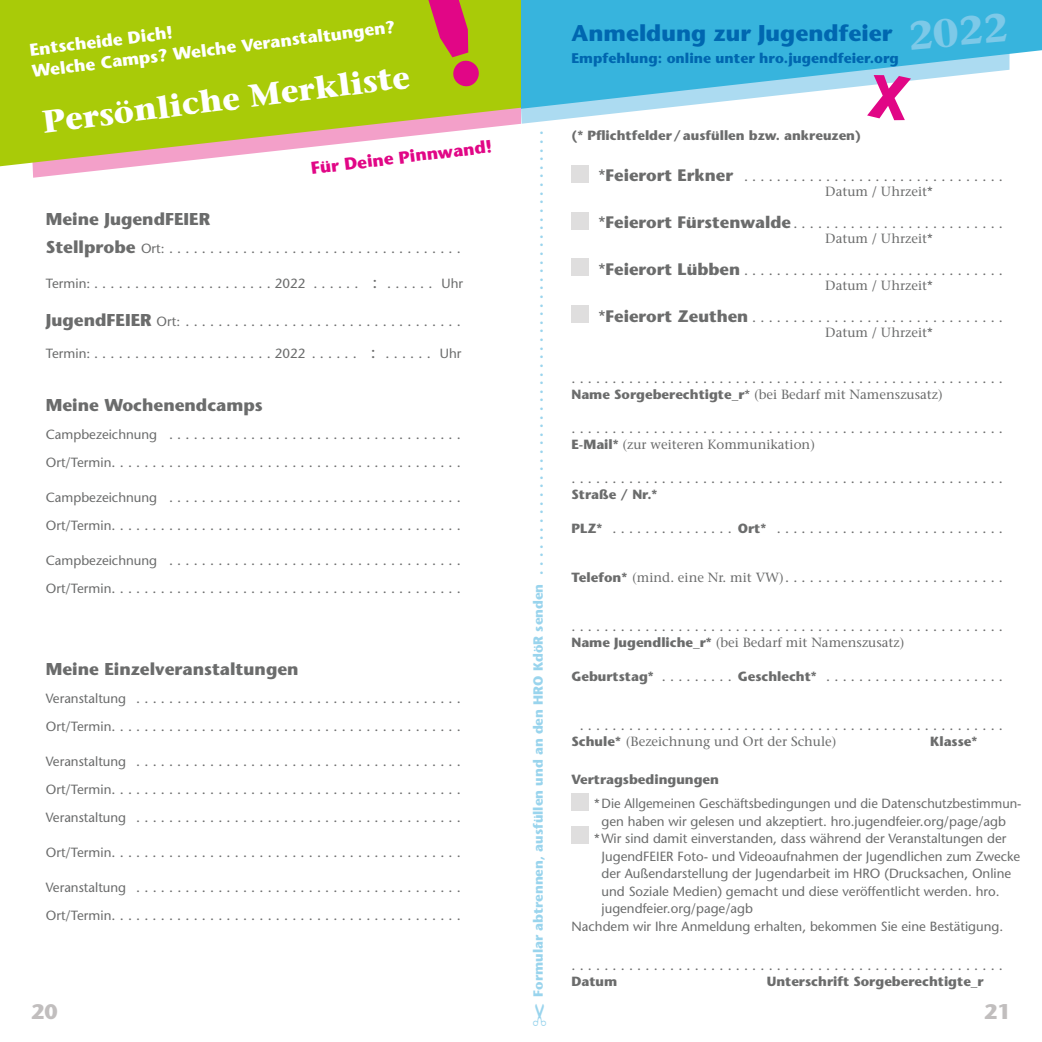
<style>
.page{position:relative;width:1042px;height:1042px;background:#fff}
.page>*{position:absolute;margin:0;border:0;box-sizing:border-box;transform-origin:0 0}
.t1{font:700 39.73px "Stone Serif";color:#7dc9e8}
.t2{font:700 31.5px "Stone Serif";color:#fff}
.t3{font:700 22.75px "Stone Sans";color:#0067b0}
.t4{font:700 21px "Stone Sans";color:#c1bebe}
.t5{font:700 17.15px "Stone Sans";color:#6b6c6c}
.t6{font:700 17.15px/21.5px "Stone Sans";color:#fff}
.t7{font:700 17.15px "Stone Sans";color:#e10686}
.t8{font:14px/28px "Stone Serif";color:#6b6c6c}
.t9{font:700 14px "Stone Sans";color:#99d4ed}
.t10{font:700 14px "Stone Sans";color:#0067b0}
.t11{font:13.3px "Stone Sans";color:#6b6c6c}
.t12{font:13.3px "Stone Serif";color:#6b6c6c}
.t13{font:700 13.3px "Stone Sans";color:#6b6c6c}
.s1{font-size:16.62px}
.s2{font-family:"Stone Sans";font-weight:700;font-size:16.62px}
.s3{font-size:13.3px}
.s4{font-family:"Stone Sans";font-weight:700;font-size:17.15px}
.s5{font-family:"Stone Sans";font-size:13.3px}
.s6{font-size:17.15px}
.s7{font-family:"Stone Sans";font-weight:700}
.s8{font-family:"Stone Sans";font-weight:700;font-size:13.3px}
</style>
<div class="page">
<svg style="left:32px;top:166px;width:106px;height:12px"></svg>
<svg style="left:522px;top:109px;width:383px;height:15px"></svg>
<svg style="left:0;top:0;width:522px;height:166px;background:#b8cc31"></svg>
<svg style="left:521px;top:0;width:521px;height:109px;background:#5fc2e3"></svg>
<div style="left:571px;top:166px;width:18px;height:17px;background:#dfdede"></div>
<div style="left:571px;top:212px;width:18px;height:17px;background:#dfdede"></div>
<div style="left:571px;top:259px;width:18px;height:17px;background:#dfdede"></div>
<div style="left:571px;top:305px;width:18px;height:17px;background:#dfdede"></div>
<div style="left:571px;top:793px;width:18px;height:18px;background:#dfdede"></div>
<div style="left:571px;top:826px;width:18px;height:18px;background:#dfdede"></div>
<svg style="left:867px;top:75px;width:44px;height:45px"></svg>
<div style="left:426px;top:0;width:58px;height:90px;background:#a9cb08"></div>
<h1 class="t1" style="left:906px;top:10px;width:102px;rotate:-5deg">2022</h1>
<p class="t6" style="left:28px;top:39px;width:367px;rotate:-7deg">Entscheide Dich!<br>Welche Camps? Welche Veranstaltungen?</p>
<h3 class="t3" style="left:571px;top:19px;width:322px">Anmeldung zur Jugendfeier</h3>
<p class="t10" style="left:571px;top:49px;width:329px">Empfehlung: online unter hro.jugendfeier.org</p>
<h2 class="t2" style="left:40px;top:102px;width:371px;rotate:-7deg">Persönliche Merkliste</h2>
<p class="t13" style="left:571px;top:126px;width:291px">(* Pflichtfelder/ausfüllen bzw. ankreuzen)</p>
<p class="t8" style="left:598px;top:162px;width:406px"><span class="s1">*</span><span class="s2">Feierort Erkner</span> ................................</p>
<p class="t12" style="left:825px;top:184px;width:109px">Datum / Uhrzeit*</p>
<p class="t8" style="left:598px;top:209px;width:406px"><span class="s1">*</span><span class="s2">Feierort Fürstenwalde</span> ..........................</p>
<p class="t12" style="left:825px;top:231px;width:109px">Datum / Uhrzeit*</p>
<p class="t8" style="left:598px;top:256px;width:406px"><span class="s1">*</span><span class="s2">Feierort Lübben</span>................................</p>
<p class="t12" style="left:825px;top:278px;width:109px">Datum / Uhrzeit*</p>
<p class="t8" style="left:598px;top:303px;width:406px"><span class="s1">*</span><span class="s2">Feierort Zeuthen</span>...............................</p>
<p class="t12" style="left:825px;top:325px;width:109px">Datum / Uhrzeit*</p>
<p class="t9" style="left:529px;top:996px;width:867px;rotate:-90deg"><span class="s3">Formular abtrennen, ausfüllen und an den HRO KdöR senden</span> ....................................................</p>
<p class="t7" style="left:310px;top:158px;width:184px;rotate:-7deg">Für Deine Pinnwand!</p>
<p class="t5" style="left:46px;top:208px;width:166px">Meine JugendFEIER</p>
<p class="t8" style="left:46px;top:234px;width:416px"><span class="s4">Stellprobe</span> <span class="s5">Ort:</span>....................................</p>
<p class="t8" style="left:46px;top:269px;width:419px"><span class="s5">Termin:</span>......................<span class="s5">2022</span> ...... <span class="s6">:</span> ...... <span class="s5">Uhr</span></p>
<p class="t8" style="left:46px;top:307px;width:416px"><span class="s4">JugendFEIER</span><span class="s5">Ort:</span>..................................</p>
<p class="t8" style="left:46px;top:339px;width:417px"><span class="s5">Termin:</span>......................<span class="s5">2022</span> ...... <span class="s6">:</span> ...... <span class="s5">Uhr</span></p>
<p class="t8" style="left:571px;top:364px;width:433px">.....................................................</p>
<p class="t12" style="left:571px;top:386px;width:373px"><span class="s7">Name Sorgeberechtigte_r</span>* (bei Bedarf mit Namenszusatz)</p>
<p class="t8" style="left:571px;top:414px;width:433px">.....................................................</p>
<p class="t12" style="left:571px;top:436px;width:245px"><span class="s7">E-Mail*</span> (zur weiteren Kommunikation)</p>
<p class="t8" style="left:571px;top:464px;width:433px">.....................................................</p>
<p class="t13" style="left:571px;top:486px;width:88px">Straße / Nr.*</p>
<p class="t8" style="left:571px;top:514px;width:433px"><span class="s8">PLZ*</span> ............... <span class="s8">Ort*</span> ............................</p>
<p class="t8" style="left:571px;top:563px;width:433px"><span class="s8">Telefon*</span><span class="s3">(mind. eine Nr. mit VW)</span>...........................</p>
<p class="t5" style="left:46px;top:394px;width:218px">Meine Wochenendcamps</p>
<p class="t8" style="left:46px;top:420px;width:416px"><span class="s5">Campbezeichnung</span> ....................................<br><span class="s5">Ort/Termin</span>...........................................</p>
<p class="t8" style="left:46px;top:483px;width:416px"><span class="s5">Campbezeichnung</span> ....................................<br><span class="s5">Ort/Termin</span>...........................................</p>
<p class="t8" style="left:46px;top:546px;width:416px"><span class="s5">Campbezeichnung</span> ....................................<br><span class="s5">Ort/Termin</span>...........................................</p>
<p class="t8" style="left:571px;top:612px;width:433px">.....................................................</p>
<p class="t12" style="left:571px;top:634px;width:334px"><span class="s7">Name Jugendliche_r*</span> (bei Bedarf mit Namenszusatz)</p>
<p class="t8" style="left:571px;top:662px;width:433px"><span class="s8">Geburtstag*</span> ......... <span class="s8">Geschlecht*</span> ......................</p>
<p class="t5" style="left:46px;top:658px;width:254px">Meine Einzelveranstaltungen</p>
<p class="t8" style="left:46px;top:684px;width:416px"><span class="s5">Veranstaltung</span> ........................................<br><span class="s5">Ort/Termin</span>...........................................</p>
<p class="t8" style="left:46px;top:747px;width:416px;text-align:justify"><span class="s5">Veranstaltung</span> ........................................<br><span class="s5">Ort/Termin</span>...........................................<br><span class="s5">Veranstaltung</span> ........................................</p>
<p class="t8" style="left:46px;top:838px;width:416px"><span class="s5">Ort/Termin</span>...........................................</p>
<p class="t8" style="left:46px;top:873px;width:416px"><span class="s5">Veranstaltung</span> ........................................<br><span class="s5">Ort/Termin</span>...........................................</p>
<p class="t8" style="left:580px;top:711px;width:425px">....................................................</p>
<p class="t12" style="left:571px;top:733px;width:266px"><span class="s7">Schule*</span> (Bezeichnung und Ort der Schule)</p>
<p class="t13" style="left:930px;top:732px;width:49px">Klasse*</p>
<p class="t13" style="left:571px;top:771px;width:149px">Vertragsbedingungen</p>
<p class="t11" style="left:594px;top:795px;width:429px">* Die Allgemeinen Geschäftsbedingungen und die Datenschutzbestimmun-</p>
<p class="t11" style="left:601px;top:813px;width:406px">gen haben wir gelesen und akzeptiert. hro.jugendfeier.org/page/agb</p>
<p class="t11" style="left:594px;top:830px;width:414px">* Wir sind damit einverstanden, dass während der Veranstaltungen der</p>
<p class="t11" style="left:601px;top:848px;width:420px">JugendFEIER Foto- und Videoaufnahmen der Jugendlichen zum Zwecke</p>
<p class="t11" style="left:601px;top:865px;width:411px">der Außendarstellung der Jugendarbeit im HRO (Drucksachen, Online</p>
<p class="t11" style="left:601px;top:883px;width:399px">und Soziale Medien) gemacht und diese veröffentlicht werden. hro.</p>
<p class="t11" style="left:601px;top:900px;width:153px">jugendfeier.org/page/agb</p>
<p class="t11" style="left:571px;top:918px;width:433px">Nachdem wir Ihre Anmeldung erhalten, bekommen Sie eine Bestätigung.</p>
<p class="t8" style="left:571px;top:951px;width:433px">.....................................................</p>
<p class="t13" style="left:571px;top:972px;width:47px">Datum</p>
<p class="t13" style="left:767px;top:972px;width:218px">Unterschrift Sorgeberechtigte_r</p>
<h3 class="t4" style="left:31px;top:998px;width:28px">20</h3>
<h3 class="t4" style="left:984px;top:998px;width:28px">21</h3>
</div>
